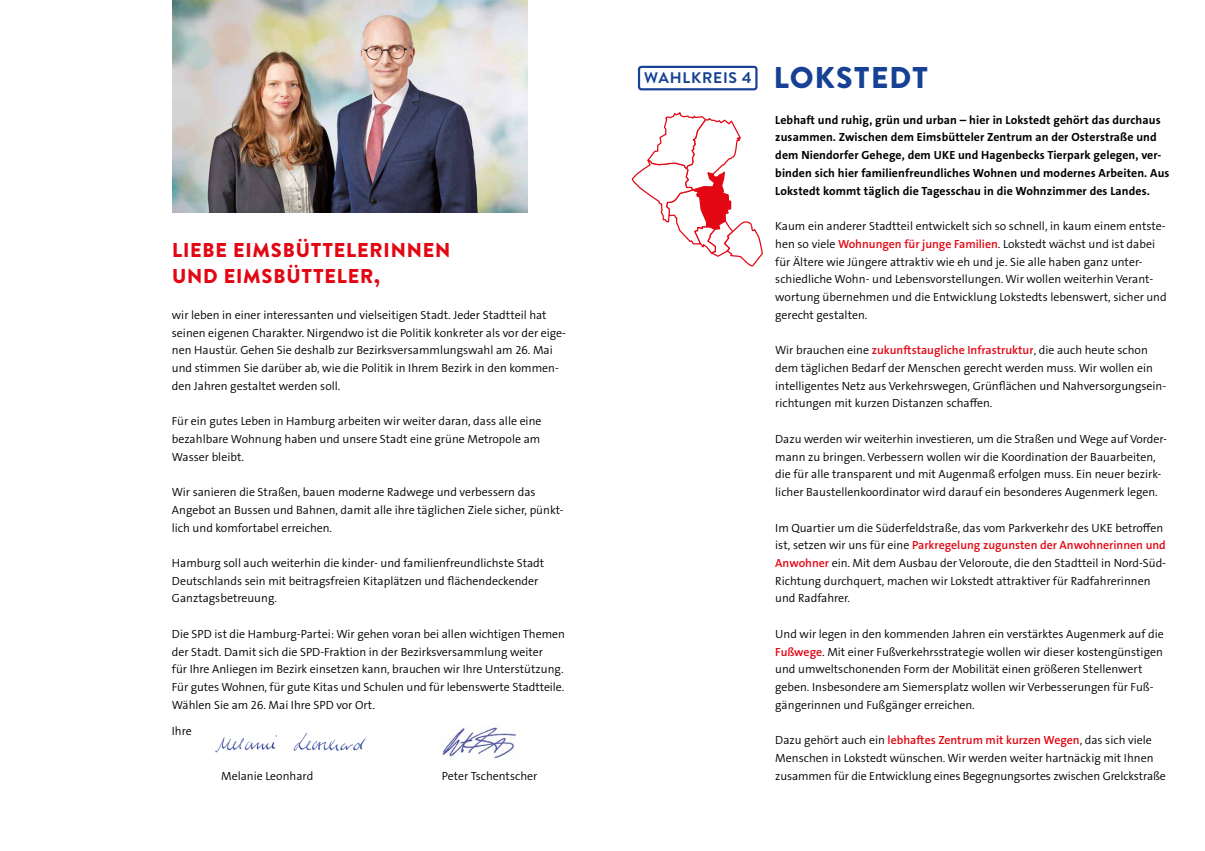
<style>
.page{position:relative;width:1205px;height:851px;background:#fff}
.page>*{position:absolute;margin:0;border:0;box-sizing:border-box;transform-origin:0 0}
.t1{font:900 20px/26.6px "Brandon Text";letter-spacing:.04em;color:#e30613}
.t2{font:700 15.38px "Brandon Text";letter-spacing:.05em;color:#164194}
.t3{font:300 11.88px/17.8px "SPD The Sans";color:#000}
.t4{font:700 11.88px/17.8px "SPD The Sans";letter-spacing:.01em;color:#000}
.s1{font-weight:900;font-size:30px}
.s2{font-weight:600;color:#e30613}
</style>
<div class="page">
<svg style="left:631px;top:112px;width:132px;height:155px"></svg>
<img style="left:173px;top:0;width:354px;height:212px">
<img style="left:442px;top:724px;width:78px;height:35px">
<img style="left:215px;top:732px;width:151px;height:21px">
<div style="left:638px;top:66px;width:119px;height:24px;border:2px solid #164194;border-radius:2px"></div>
<h1 class="t1" style="left:172px;top:236px;width:280px">LIEBE EIMSBÜTTELERINNEN<br>UND EIMSBÜTTELER,</h1>
<p class="t3" style="left:172px;top:306px;width:396px">wir leben in einer interessanten und vielseitigen Stadt. Jeder Stadtteil hat seinen eigenen Charakter. Nirgendwo ist die Politik konkreter als vor der eige&shy;nen Haustür. Gehen Sie deshalb zur Bezirksversammlungswahl am 26. Mai und stimmen Sie darüber ab, wie die Politik in Ihrem Bezirk in den kommen&shy;den Jahren gestaltet werden soll.</p>
<p class="t3" style="left:172px;top:412px;width:371px;text-align:justify">Für ein gutes Leben in Hamburg arbeiten wir weiter daran, dass alle eine bezahlbare Wohnung haben und unsere Stadt eine grüne Metropole am Wasser bleibt.</p>
<p class="t3" style="left:172px;top:483px;width:393px">Wir sanieren die Straßen, bauen moderne Radwege und verbessern das<br>Angebot an Bussen und Bahnen, damit alle ihre täglichen Ziele sicher, pünkt&shy;lich und komfortabel erreichen.</p>
<p class="t3" style="left:172px;top:554px;width:374px">Hamburg soll auch weiterhin die kinder- und familienfreundlichste Stadt<br>Deutschlands sein mit beitragsfreien Kitaplätzen und flächendeckender<br>Ganztagsbetreuung.</p>
<p class="t3" style="left:172px;top:625px;width:395px">Die SPD ist die Hamburg-Partei: Wir gehen voran bei allen wichtigen Themen der Stadt. Damit sich die SPD-Fraktion in der Bezirksversammlung weiter<br>für Ihre Anliegen im Bezirk einsetzen kann, brauchen wir Ihre Unterstützung.<br>Für gutes Wohnen, für gute Kitas und Schulen und für lebenswerte Stadtteile.<br>Wählen Sie am 26. Mai Ihre SPD vor Ort.</p>
<p class="t3" style="left:172px;top:722px;width:21px">Ihre</p>
<p class="t3" style="left:221px;top:766px;width:94px">Melanie Leonhard</p>
<p class="t3" style="left:442px;top:766px;width:97px">Peter Tschentscher</p>
<p class="t2" style="left:644px;top:67px;width:285px">WAHLKREIS 4 <span class="s1">LOKSTEDT</span></p>
<p class="t4" style="left:775px;top:111px;width:396px">Lebhaft und ruhig, grün und urban – hier in Lokstedt gehört das durchaus zusammen. Zwischen dem Eimsbütteler Zentrum an der Osterstraße und dem Niendorfer Gehege, dem UKE und Hagenbecks Tierpark gelegen, ver&shy;binden sich hier familienfreundliches Wohnen und modernes Arbeiten. Aus Lokstedt kommt täglich die Tagesschau in die Wohnzimmer des Landes.</p>
<p class="t3" style="left:775px;top:217px;width:393px">Kaum ein anderer Stadtteil entwickelt sich so schnell, in kaum einem entste&shy;hen so viele <span class="s2">Wohnungen für junge Familien</span>. Lokstedt wächst und ist dabei für Ältere wie Jüngere attraktiv wie eh und je. Sie alle haben ganz unter&shy;schiedliche Wohn- und Lebensvorstellungen. Wir wollen weiterhin Verant&shy;wortung übernehmen und die Entwicklung Lokstedts lebenswert, sicher und gerecht gestalten.</p>
<p class="t3" style="left:775px;top:341px;width:393px">Wir brauchen eine <span class="s2">zukunftstaugliche Infrastruktur</span>, die auch heute schon dem täglichen Bedarf der Menschen gerecht werden muss. Wir wollen ein intelligentes Netz aus Verkehrswegen, Grünflächen und Nahversorgungsein&shy;richtungen mit kurzen Distanzen schaffen.</p>
<p class="t3" style="left:775px;top:430px;width:393px">Dazu werden wir weiterhin investieren, um die Straßen und Wege auf Vorder&shy;mann zu bringen. Verbessern wollen wir die Koordination der Bauarbeiten, die für alle transparent und mit Augenmaß erfolgen muss. Ein neuer bezirk&shy;licher Baustellenkoordinator wird darauf ein besonderes Augenmerk legen.</p>
<p class="t3" style="left:775px;top:518px;width:392px">Im Quartier um die Süderfeldstraße, das vom Parkverkehr des UKE betroffen ist, setzen wir uns für eine <span class="s2">Parkregelung zugunsten der Anwohnerinnen und Anwohner</span> ein. Mit dem Ausbau der Veloroute, die den Stadtteil in Nord-Süd-Richtung durchquert, machen wir Lokstedt attraktiver für Radfahrerinnen und Radfahrer.</p>
<p class="t3" style="left:775px;top:625px;width:390px">Und wir legen in den kommenden Jahren ein verstärktes Augenmerk auf die <span class="s2">Fußwege</span>. Mit einer Fußverkehrsstrategie wollen wir dieser kostengünstigen und umweltschonenden Form der Mobilität einen größeren Stellenwert geben. Insbesondere am Siemersplatz wollen wir Verbesserungen für Fuß&shy;gängerinnen und Fußgänger erreichen.</p>
<p class="t3" style="left:775px;top:731px;width:392px">Dazu gehört auch ein <span class="s2">lebhaftes Zentrum mit kurzen Wegen</span>, das sich viele<br>Menschen in Lokstedt wünschen. Wir werden weiter hartnäckig mit Ihnen zusammen für die Entwicklung eines Begegnungsortes zwischen Grelckstraße</p>
</div>
